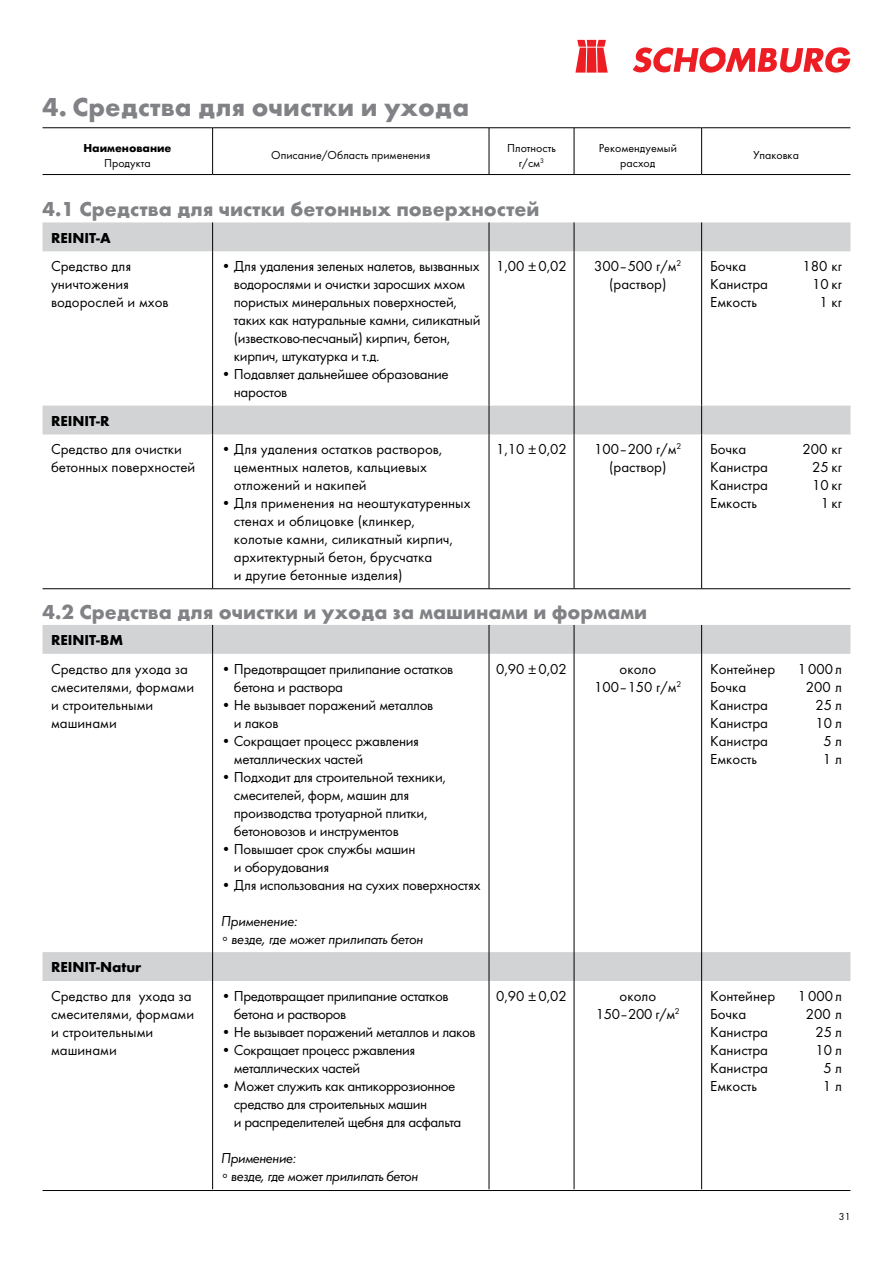
<style>
.page{position:relative;width:893px;height:1263px;background:#fff}
.page>*{position:absolute;margin:0;border:0;box-sizing:border-box;transform-origin:0 0}
.t1{font:700 27px "Futura TOT";color:#808285}
.t2{font:700 21px "Futura TOT";color:#808285}
.t3{font:15px/18px "Futura TOT Boo";letter-spacing:-.02em;color:#000}
.t4{font:15px/18px "Futura TOT Boo";color:#000}
.t5{font:15px/18px "Futura TOT Boo Obl";letter-spacing:-.025em;color:#000}
.t6{font:700 15px "Futura TOT";color:#000}
.t7{font:12px/15px "Futura TOT Boo";color:#000;text-align:center}
.t8{font:700 12px "Futura TOT";color:#000}
.t9{font:10.5px "Futura TOT Boo";color:#000}
</style>
<div class="page">
<hr style="left:43px;top:1190px;width:807px;height:1px;background:#000">
<svg style="left:575px;top:40px;width:33px;height:33px"></svg>
<svg style="left:633px;top:47px;width:217px;height:26px"></svg>
<hr style="left:43px;top:127px;width:170px;height:1px;background:#000">
<hr style="left:213px;top:127px;width:276px;height:1px;background:#000">
<hr style="left:212px;top:128px;width:1px;height:46px;background:#000">
<hr style="left:489px;top:127px;width:85px;height:1px;background:#000">
<hr style="left:489px;top:128px;width:1px;height:46px;background:#000">
<hr style="left:574px;top:127px;width:128px;height:1px;background:#000">
<hr style="left:574px;top:128px;width:1px;height:46px;background:#000">
<hr style="left:702px;top:127px;width:148px;height:1px;background:#000">
<hr style="left:701px;top:128px;width:1px;height:46px;background:#000">
<hr style="left:43px;top:174px;width:170px;height:1px;background:#000">
<hr style="left:213px;top:174px;width:276px;height:1px;background:#000">
<hr style="left:489px;top:174px;width:85px;height:1px;background:#000">
<hr style="left:574px;top:174px;width:128px;height:1px;background:#000">
<hr style="left:702px;top:174px;width:148px;height:1px;background:#000">
<svg style="left:43px;top:222px;width:807px;height:212px"></svg>
<svg style="left:212px;top:222px;width:1px;height:29px"></svg>
<svg style="left:489px;top:222px;width:1px;height:29px"></svg>
<svg style="left:574px;top:222px;width:1px;height:29px"></svg>
<svg style="left:701px;top:222px;width:1px;height:29px"></svg>
<hr style="left:212px;top:251px;width:1px;height:155px;background:#000">
<hr style="left:489px;top:251px;width:1px;height:155px;background:#000">
<hr style="left:574px;top:251px;width:1px;height:155px;background:#000">
<hr style="left:701px;top:251px;width:1px;height:155px;background:#000">
<svg style="left:212px;top:406px;width:1px;height:28px"></svg>
<svg style="left:489px;top:406px;width:1px;height:28px"></svg>
<svg style="left:574px;top:406px;width:1px;height:28px"></svg>
<svg style="left:701px;top:406px;width:1px;height:28px"></svg>
<hr style="left:212px;top:434px;width:1px;height:154px;background:#000">
<hr style="left:489px;top:434px;width:1px;height:154px;background:#000">
<hr style="left:574px;top:434px;width:1px;height:154px;background:#000">
<hr style="left:701px;top:434px;width:1px;height:154px;background:#000">
<hr style="left:43px;top:588px;width:170px;height:1px;background:#000">
<hr style="left:213px;top:588px;width:276px;height:1px;background:#000">
<hr style="left:489px;top:588px;width:85px;height:1px;background:#000">
<hr style="left:574px;top:588px;width:128px;height:1px;background:#000">
<hr style="left:702px;top:588px;width:148px;height:1px;background:#000">
<svg style="left:43px;top:625px;width:807px;height:356px"></svg>
<svg style="left:212px;top:625px;width:1px;height:29px"></svg>
<svg style="left:489px;top:625px;width:1px;height:29px"></svg>
<svg style="left:574px;top:625px;width:1px;height:29px"></svg>
<svg style="left:701px;top:625px;width:1px;height:29px"></svg>
<hr style="left:212px;top:654px;width:1px;height:298px;background:#000">
<hr style="left:489px;top:654px;width:1px;height:298px;background:#000">
<hr style="left:574px;top:654px;width:1px;height:298px;background:#000">
<hr style="left:701px;top:654px;width:1px;height:298px;background:#000">
<svg style="left:212px;top:952px;width:1px;height:29px"></svg>
<svg style="left:489px;top:952px;width:1px;height:29px"></svg>
<svg style="left:574px;top:952px;width:1px;height:29px"></svg>
<svg style="left:701px;top:952px;width:1px;height:29px"></svg>
<hr style="left:212px;top:981px;width:1px;height:208px;background:#000">
<hr style="left:489px;top:981px;width:1px;height:208px;background:#000">
<hr style="left:574px;top:981px;width:1px;height:208px;background:#000">
<hr style="left:701px;top:981px;width:1px;height:208px;background:#000">
<h1 class="t1" style="left:43px;top:90px;width:428px">4. Средства для очистки и ухода</h1>
<p class="t8" style="left:83px;top:140px;width:90px">Наименование</p>
<p class="t7" style="left:104px;top:155px;width:48px">Продукта</p>
<p class="t7" style="left:271px;top:147px;width:161px">Описание/Область применения</p>
<p class="t7" style="left:507px;top:140px;width:50px">Плотность г/см<sup>3</sup></p>
<p class="t7" style="left:599px;top:140px;width:80px">Рекомендуемый расход</p>
<p class="t7" style="left:753px;top:147px;width:47px">Упаковка</p>
<h2 class="t2" style="left:43px;top:196px;width:499px">4.1 Средства для чистки бетонных поверхностей</h2>
<p class="t6" style="left:51px;top:228px;width:61px">REINIT-A</p>
<p class="t4" style="left:51px;top:257px;width:119px">Средство для уничтожения водорослей и мхов</p>
<p class="t3" style="left:234px;top:257px;width:248px;text-indent:-13px">• Для удаления зеленых налетов, вызванных водорослями и очистки заросших мхом пористых минеральных поверхностей, таких как натуральные камни, силикатный (известково-песчаный) кирпич, бетон, кирпич, штукатурка и т.д.</p>
<p class="t3" style="left:234px;top:365px;width:216px;text-indent:-13px">• Подавляет дальнейшее образование наростов</p>
<p class="t3" style="left:496px;top:257px;width:72px">1,00 ±0,02</p>
<p class="t4" style="left:594px;top:257px;width:89px;text-align:center">300–500 г/м<sup>2 </sup>(раствор)</p>
<p class="t3" style="left:710px;top:257px;width:38px">Бочка</p>
<p class="t3" style="left:803px;top:257px;width:41px">180 кг</p>
<p class="t4" style="left:710px;top:275px;width:60px">Канистра</p>
<p class="t3" style="left:812px;top:275px;width:31px">10 кг</p>
<p class="t4" style="left:710px;top:293px;width:48px">Емкость</p>
<p class="t3" style="left:819px;top:293px;width:24px">1 кг</p>
<p class="t6" style="left:51px;top:412px;width:60px">REINIT-R</p>
<p class="t4" style="left:51px;top:440px;width:146px">Средство для очистки бетонных поверхностей</p>
<p class="t4" style="left:234px;top:440px;width:210px;text-indent:-13px">• Для удаления остатков растворов, цементных налетов, кальциевых отложений и накипей</p>
<p class="t4" style="left:234px;top:494px;width:238px;text-indent:-13px">• Для применения на неоштукатуренных стенах и облицовке (клинкер,<br>колотые камни, силикатный кирпич, архитектурный бетон, брусчатка<br>и другие бетонные изделия)</p>
<p class="t3" style="left:496px;top:440px;width:72px">1,10 ±0,02</p>
<p class="t4" style="left:594px;top:440px;width:89px;text-align:center">100–200 г/м<sup>2 </sup>(раствор)</p>
<p class="t3" style="left:710px;top:440px;width:38px">Бочка</p>
<p class="t3" style="left:803px;top:440px;width:41px">200 кг</p>
<p class="t4" style="left:710px;top:458px;width:60px">Канистра</p>
<p class="t3" style="left:812px;top:458px;width:31px">25 кг</p>
<p class="t4" style="left:710px;top:476px;width:60px">Канистра</p>
<p class="t3" style="left:812px;top:476px;width:31px">10 кг</p>
<p class="t4" style="left:710px;top:494px;width:48px">Емкость</p>
<p class="t3" style="left:821px;top:494px;width:23px">1 кг</p>
<h2 class="t2" style="left:43px;top:599px;width:606px">4.2 Средства для очистки и ухода за машинами и формами</h2>
<p class="t6" style="left:51px;top:631px;width:74px">REINIT-BM</p>
<p class="t4" style="left:51px;top:659px;width:145px">Средство для ухода за смесителями, формами и строительными машинами</p>
<p class="t3" style="left:234px;top:659px;width:221px;text-indent:-13px">• Предотвращает прилипание остатков бетона и раствора</p>
<p class="t3" style="left:496px;top:659px;width:72px">0,90 ±0,02</p>
<p class="t4" style="left:594px;top:659px;width:89px;text-align:center">около<br>100–150 г/м<sup>2</sup></p>
<p class="t4" style="left:710px;top:659px;width:67px">Контейнер</p>
<p class="t3" style="left:798px;top:659px;width:46px">1 000 л</p>
<p class="t3" style="left:710px;top:677px;width:38px">Бочка</p>
<p class="t3" style="left:806px;top:677px;width:37px">200 л</p>
<p class="t4" style="left:710px;top:695px;width:60px">Канистра</p>
<p class="t3" style="left:815px;top:695px;width:28px">25 л</p>
<p class="t4" style="left:710px;top:713px;width:60px">Канистра</p>
<p class="t3" style="left:815px;top:713px;width:28px">10 л</p>
<p class="t4" style="left:710px;top:731px;width:60px">Канистра</p>
<p class="t3" style="left:823px;top:731px;width:20px">5 л</p>
<p class="t4" style="left:710px;top:749px;width:48px">Емкость</p>
<p class="t3" style="left:823px;top:749px;width:21px">1 л</p>
<p class="t3" style="left:234px;top:695px;width:201px;text-indent:-13px">• Не вызывает поражений металлов и лаков</p>
<p class="t3" style="left:234px;top:731px;width:187px;text-indent:-13px">• Сокращает процесс ржавления металлических частей</p>
<p class="t3" style="left:234px;top:767px;width:213px;text-indent:-13px">• Подходит для строительной техники, смесителей, форм, машин для производства тротуарной плитки, бетоновозов и инструментов</p>
<p class="t3" style="left:234px;top:839px;width:183px;text-indent:-13px">• Повышает срок службы машин и оборудования</p>
<p class="t3" style="left:221px;top:875px;width:261px">• Для использования на сухих поверхностях</p>
<p class="t5" style="left:221px;top:911px;width:204px">Применение:<br>∘ везде, где может прилипать бетон</p>
<p class="t6" style="left:51px;top:958px;width:92px">REINIT-Natur</p>
<p class="t4" style="left:51px;top:987px;width:145px">Средство для ухода за смесителями, формами и строительными машинами</p>
<p class="t3" style="left:234px;top:987px;width:216px;text-indent:-13px">• Предотвращает прилипание остатков бетона и растворов</p>
<p class="t3" style="left:221px;top:1023px;width:256px">• Не вызывает поражений металлов и лаков</p>
<p class="t3" style="left:234px;top:1041px;width:183px;text-indent:-13px">• Сокращает процесс ржавления металлических частей</p>
<p class="t3" style="left:234px;top:1077px;width:229px;text-indent:-13px">• Может служить как антикоррозионное средство для строительных машин<br>и распределителей щебня для асфальта</p>
<p class="t5" style="left:221px;top:1149px;width:199px">Применение:<br>∘ везде, где может прилипать бетон</p>
<p class="t3" style="left:496px;top:987px;width:72px">0,90 ±0,02</p>
<p class="t3" style="left:596px;top:987px;width:85px;text-align:center">около<br>150–200 г/м<sup>2</sup></p>
<p class="t4" style="left:710px;top:987px;width:67px">Контейнер</p>
<p class="t3" style="left:798px;top:987px;width:46px">1 000 л</p>
<p class="t3" style="left:710px;top:1005px;width:38px">Бочка</p>
<p class="t3" style="left:806px;top:1005px;width:37px">200 л</p>
<p class="t4" style="left:710px;top:1023px;width:60px">Канистра</p>
<p class="t3" style="left:815px;top:1023px;width:28px">25 л</p>
<p class="t4" style="left:710px;top:1041px;width:60px">Канистра</p>
<p class="t3" style="left:815px;top:1041px;width:28px">10 л</p>
<p class="t4" style="left:710px;top:1059px;width:60px">Канистра</p>
<p class="t3" style="left:823px;top:1059px;width:20px">5 л</p>
<p class="t4" style="left:710px;top:1077px;width:48px">Емкость</p>
<p class="t3" style="left:823px;top:1077px;width:21px">1 л</p>
<p class="t9" style="left:839px;top:1211px;width:13px">31</p>
</div>
